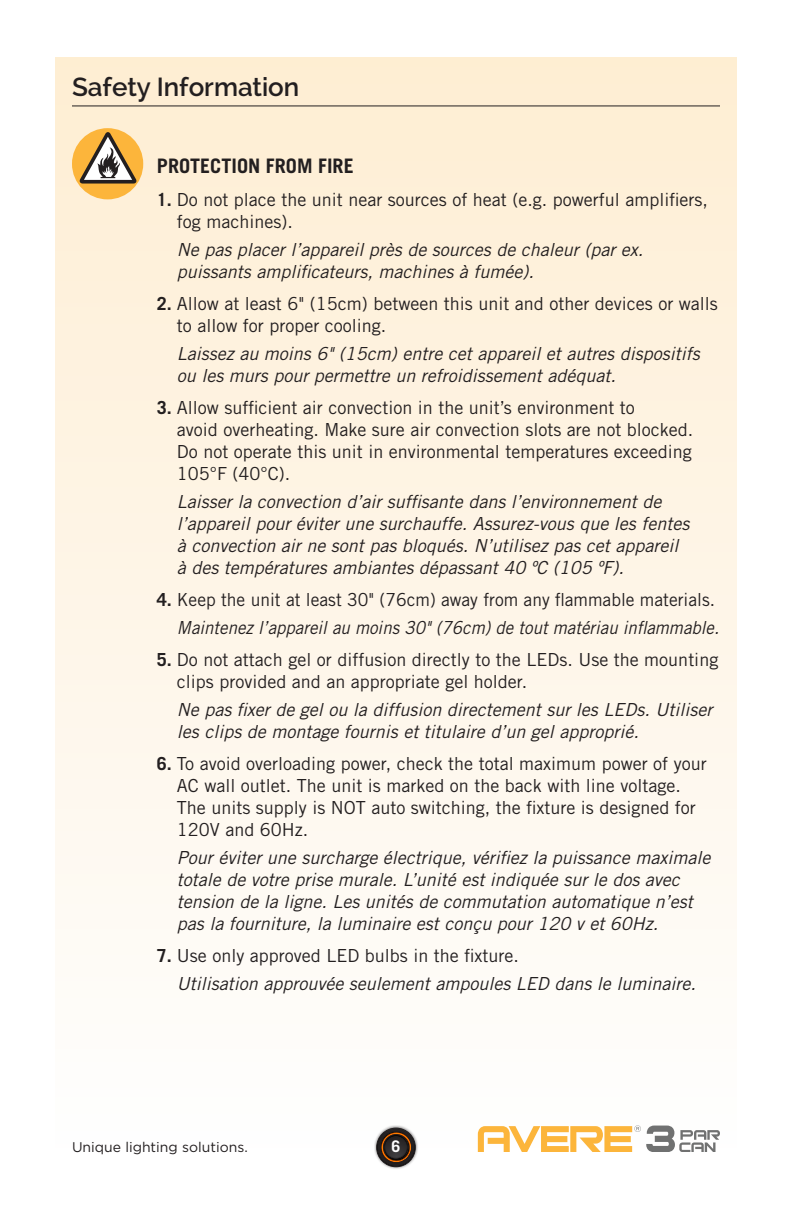
<style>
.page{position:relative;width:792px;height:1224px;background:#fff}
.page>*{position:absolute;margin:0;border:0;box-sizing:border-box;transform-origin:0 0}
.t1{font:600 26px "Raleway";color:#231f20}
.t2{font:700 20px "Trade Gothic LT Std";color:#231f20}
.t3{font:italic 18px/22px "Trade Gothic LT Std";color:#231f20}
.t4{font:18px/22px "Trade Gothic LT Std";color:#231f20}
.t5{font:italic 18px/28px "Trade Gothic LT Std";color:#231f20;text-align:right;scale:.94 1}
.t6{font:700 16px "Trade Gothic LT Std";color:#fff}
.t7{font:14px "Gotham";color:#231f20}
.s1{font-weight:700}
.s2{font-weight:700;font-style:normal}
.s3{font-style:normal}
</style>
<div class="page">
<div style="left:55px;top:58px;width:682px;height:1094px;background:linear-gradient(to bottom,#fdedd2,#fefefe)"></div>
<div style="left:374px;top:1125px;width:44px;height:45px;background:#231f20;opacity:.75"></div>
<div style="left:377px;top:1128px;width:38px;height:39px;background:#201d1d;border-radius:19px"></div>
<div style="left:377px;top:1128px;width:38px;height:39px;border:1px solid #231f20;border-radius:50%"></div>
<div style="left:378px;top:1129px;width:36px;height:37px;background:#221e1f;border-radius:18px"></div>
<div style="left:378px;top:1129px;width:36px;height:37px;border:1px solid #231f20;border-radius:50%"></div>
<div style="left:379px;top:1131px;width:34px;height:33px;background:#231f20;border-radius:17px"></div>
<div style="left:379px;top:1131px;width:34px;height:33px;border:1px solid #231f20;border-radius:50%"></div>
<svg style="left:380px;top:1131px;width:32px;height:32px"></svg>
<hr style="left:72px;top:105px;width:648px;height:1px;background:#231f20">
<div style="left:72px;top:128px;width:71px;height:71px;background:#fcb53b;border-radius:50%"></div>
<svg style="left:80px;top:132px;width:57px;height:52px"></svg>
<svg style="left:478px;top:1125px;width:242px;height:27px"></svg>
<h1 class="t1" style="left:72px;top:72px;width:229px">Safety Information</h1>
<p class="t2" style="left:157px;top:153px;width:198px">PROTECTION FROM FIRE</p>
<p class="t4" style="left:177px;top:188px;width:532px;text-indent:-20px"><span class="s1">1.</span> Do not place the unit near sources of heat (e.g. powerful amplifiers, fog machines).</p>
<p class="t3" style="left:177px;top:239px;width:468px">Ne pas placer l’appareil près de sources de chaleur (par ex. puissants amplificateurs, machines à fumée).</p>
<p class="t4" style="left:177px;top:292px;width:542px;text-indent:-20px"><span class="s1">2.</span> Allow at least 6" (15cm) between this unit and other devices or walls to allow for proper cooling.</p>
<p class="t3" style="left:177px;top:343px;width:524px">Laissez au moins 6" (15cm) entre cet appareil et autres dispositifs ou les murs pour permettre un refroidissement adéquat.</p>
<p class="t4" style="left:177px;top:396px;width:518px;text-indent:-20px"><span class="s1">3.</span> Allow sufficient air convection in the unit’s environment to<br>avoid overheating. Make sure air convection slots are not blocked.<br>Do not operate this unit in environmental temperatures exceeding 105°F (40°C).</p>
<p class="t3" style="left:177px;top:491px;width:514px">Laisser la convection d’air suffisante dans l’environnement de l’appareil pour éviter une surchauffe. Assurez-vous que les fentes à convection air ne sont pas bloqués. N’utilisez pas cet appareil à des températures ambiantes dépassant 40 ºC (105 ºF).</p>
<p class="t5" style="left:157px;top:586px;width:600px"><span class="s2">4.</span> <span class="s3">Keep the unit at least 30" (76cm) away from any flammable materials.<br></span>Maintenez l’appareil au moins 30" (76cm) de tout matériau inflammable.</p>
<p class="t4" style="left:177px;top:648px;width:543px;text-indent:-20px"><span class="s1">5.</span> Do not attach gel or diffusion directly to the LEDs. Use the mounting clips provided and an appropriate gel holder.</p>
<p class="t3" style="left:177px;top:699px;width:537px">Ne pas fixer de gel ou la diffusion directement sur les LEDs. Utiliser les clips de montage fournis et titulaire d’un gel approprié.</p>
<p class="t4" style="left:177px;top:752px;width:531px;text-indent:-20px"><span class="s1">6.</span> To avoid overloading power, check the total maximum power of your AC wall outlet. The unit is marked on the back with line voltage.<br>The units supply is NOT auto switching, the fixture is designed for 120V and 60Hz.</p>
<p class="t3" style="left:177px;top:847px;width:535px">Pour éviter une surcharge électrique, vérifiez la puissance maximale totale de votre prise murale. L’unité est indiquée sur le dos avec tension de la ligne. Les unités de commutation automatique n’est pas la fourniture, la luminaire est conçu pour 120 v et 60Hz.</p>
<p class="t3" style="left:177px;top:942px;width:520px;line-height:28px;text-indent:-20px"><span class="s2">7.</span> <span class="s3">Use only approved LED bulbs in the fixture.<br></span>Utilisation approuvée seulement ampoules LED dans le luminaire.</p>
<p class="t7" style="left:72px;top:1139px;width:177px">Unique lighting solutions.</p>
<p class="t6" style="left:392px;top:1137px;width:10px">6</p>
</div>
